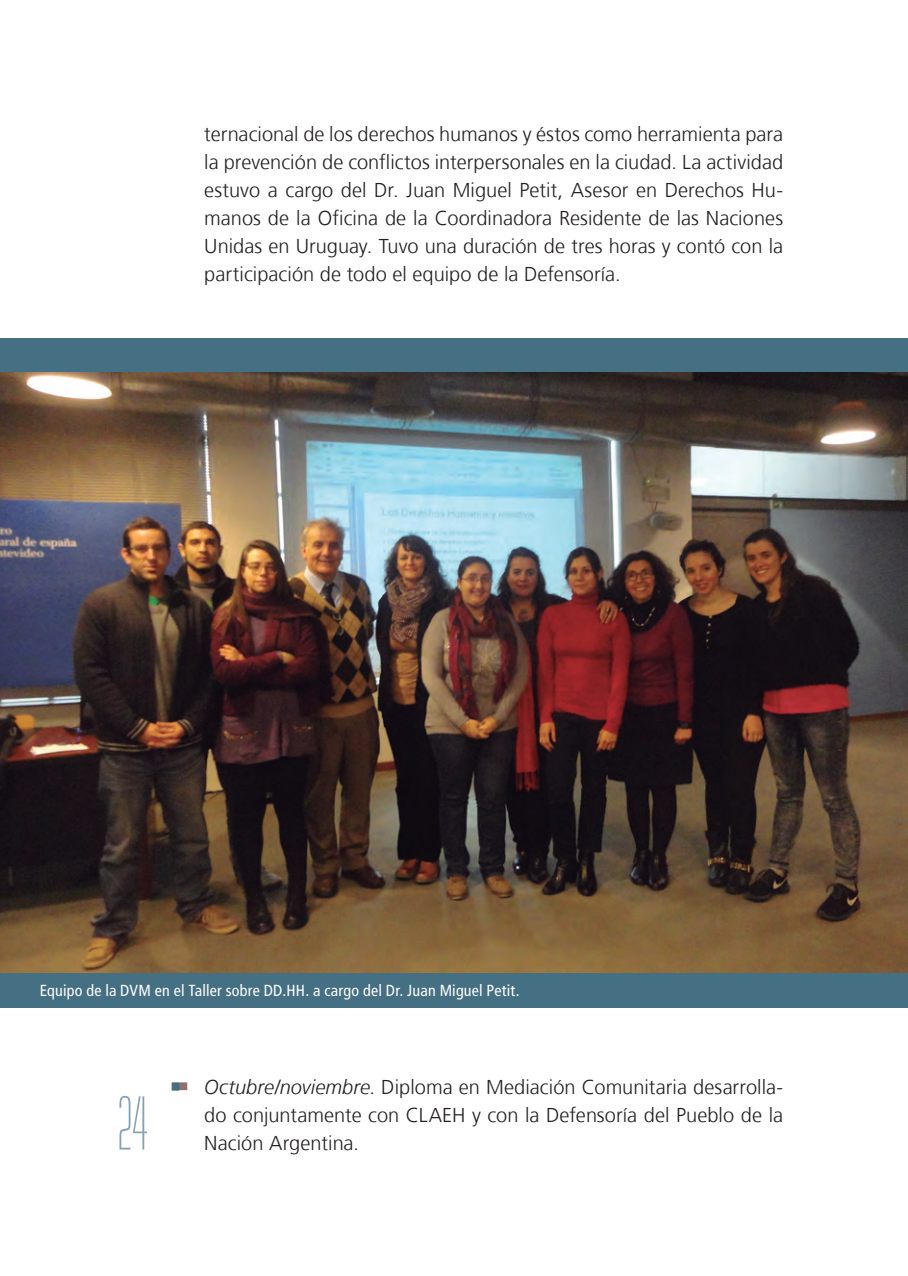
<style>
.page{position:relative;width:908px;height:1276px;background:#fff}
.page>*{position:absolute;margin:0;border:0;box-sizing:border-box;transform-origin:0 0}
.t1{font:74px "Huxley Vertical BT";color:#83a1b1;scale:.8 1}
.t2{font:300 20px/28px "Frutiger";color:#231f20;text-align:justify}
.Pie_de_foto{font:condensed 16px "Frutiger LT";letter-spacing:.015em;color:#fff}
.s1{font-style:italic}
</style>
<div class="page">
<div style="left:0;top:338px;width:907px;height:669px;background:#456f82"></div>
<img style="left:0;top:372px;width:907px;height:600px">
<div style="left:172px;top:1082px;width:15px;height:8px;background:#91706d"></div>
<p class="t2" style="left:204px;top:120px;width:580px">ternacional de los derechos humanos y éstos como herramienta para la prevención de conflictos interpersonales en la ciudad. La actividad estuvo a cargo del Dr. Juan Miguel Petit, Asesor en Derechos Hu&shy;manos de la Oficina de la Coordinadora Residente de las Naciones Unidas en Uruguay. Tuvo una duración de tres horas y contó con la participación de todo el equipo de la Defensoría.</p>
<p class="Pie_de_foto" style="left:40px;top:981px;width:481px">Equipo de la DVM en el Taller sobre DD.HH. a cargo del Dr. Juan Miguel Petit.</p>
<h1 class="t1" style="left:117px;top:1084px;width:39px">24</h1>
<p class="t2" style="left:204px;top:1073px;width:580px"><span class="s1">Octubre/noviembre</span>. Diploma en Mediación Comunitaria desarrolla&shy;do conjuntamente con CLAEH y con la Defensoría del Pueblo de la Nación Argentina.</p>
</div>
